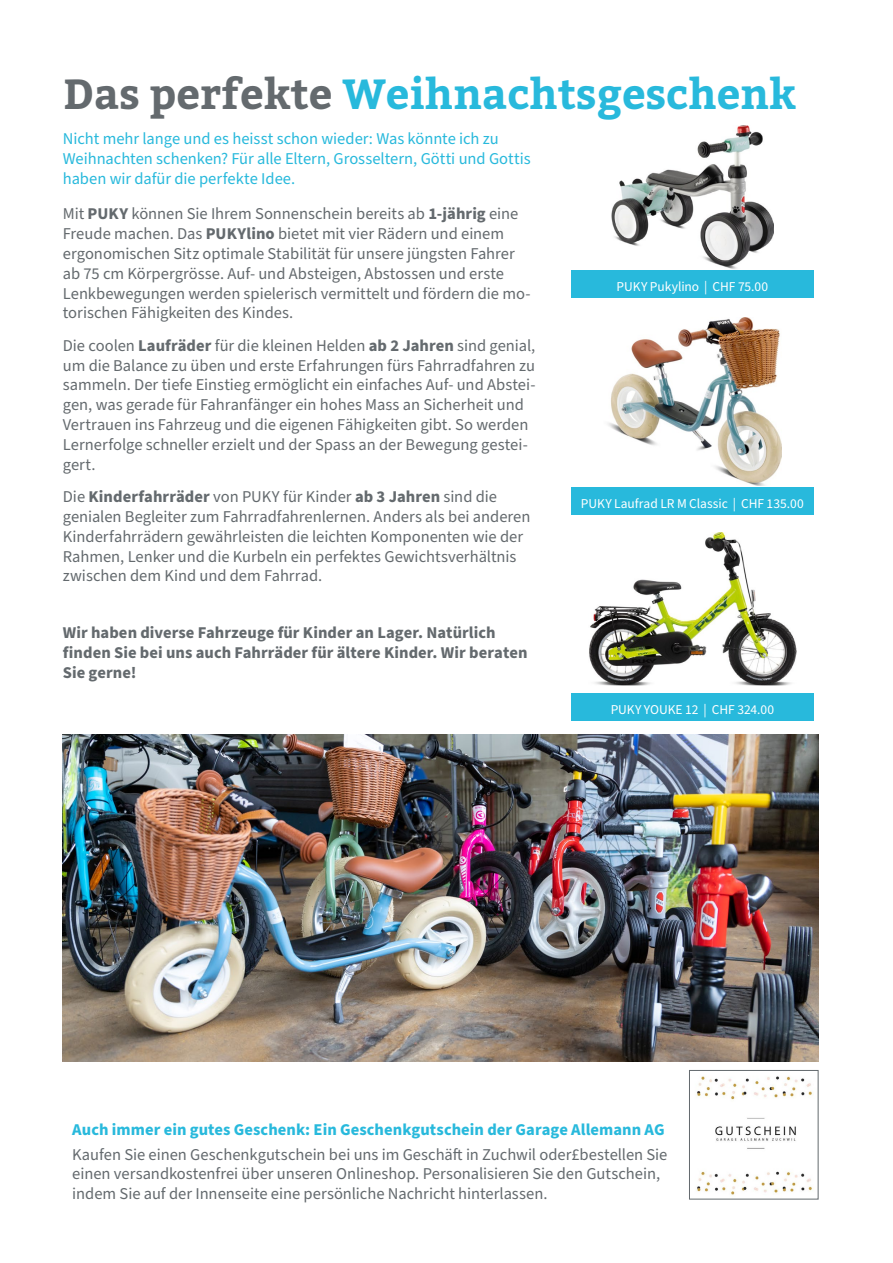
<style>
.page{position:relative;width:893px;height:1263px;background:#fff}
.page>*{position:absolute;margin:0;border:0;box-sizing:border-box;transform-origin:0 0}
.t1{font:700 42px "Bitter";color:#28b9dc}
.t2{font:16.5px/19.8px "Source Sans Pro";color:#646a6e}
.t3{font:16.5px/19.8px "Source Sans Pro";letter-spacing:-.005em;color:#28b9dc}
.t4{font:700 16.5px/19.8px "Source Sans Pro";letter-spacing:.005em;color:#646a6e}
.t5{font:700 16.5px "Source Sans Pro";letter-spacing:.005em;color:#28b9dc}
.t6{font:13.5px "Source Sans Pro";letter-spacing:-.005em;color:#fff}
.s1{color:#646a6e}
.s2{font-weight:700}
</style>
<div class="page">
<img style="left:589px;top:533px;width:207px;height:152px">
<div style="left:571px;top:694px;width:242px;height:27px;background:#28b9dc"></div>
<img style="left:611px;top:126px;width:162px;height:143px">
<div style="left:571px;top:270px;width:242px;height:28px;background:#28b9dc"></div>
<img style="left:608px;top:317px;width:173px;height:168px">
<div style="left:571px;top:487px;width:242px;height:28px;background:#28b9dc"></div>
<img style="left:697px;top:1076px;width:116px;height:119px">
<div style="left:689px;top:1070px;width:129px;height:129px;border:1px solid #646a6e"></div>
<img style="left:63px;top:735px;width:755px;height:326px">
<h1 class="t1" style="left:63px;top:67px;width:734px"><span class="s1">Das perfekte</span> Weihnachtsgeschenk</h1>
<p class="t3" style="left:63px;top:129px;width:469px">Nicht mehr lange und es heisst schon wieder: Was könnte ich zu<br>Weihnachten schenken? Für alle Eltern, Grosseltern, Götti und Gottis haben wir dafür die perfekte Idee.</p>
<p class="t2" style="left:63px;top:204px;width:469px">Mit <span class="s2">PUKY</span> können Sie Ihrem Sonnenschein bereits ab <span class="s2">1-jährig</span> eine Freude machen. Das <span class="s2">PUKYlino</span> bietet mit vier Rädern und einem ergonomischen Sitz optimale Stabilität für unsere jüngsten Fahrer ab 75 cm Körpergrösse. Auf- und Absteigen, Abstossen und erste Lenkbewegungen werden spielerisch vermittelt und fördern die mo&shy;torischen Fähigkeiten des Kindes.</p>
<p class="t2" style="left:63px;top:336px;width:474px">Die coolen <span class="s2">Laufräder</span> für die kleinen Helden <span class="s2">ab 2 Jahren</span> sind genial, um die Balance zu üben und erste Erfahrungen fürs Fahrradfahren zu sammeln. Der tiefe Einstieg ermöglicht ein einfaches Auf- und Abstei&shy;gen, was gerade für Fahranfänger ein hohes Mass an Sicherheit und Vertrauen ins Fahrzeug und die eigenen Fähigkeiten gibt. So werden Lernerfolge schneller erzielt und der Spass an der Bewegung gestei&shy;gert.</p>
<p class="t2" style="left:63px;top:487px;width:469px">Die <span class="s2">Kinderfahrräder</span> von PUKY für Kinder <span class="s2">ab 3 Jahren</span> sind die genialen Begleiter zum Fahrradfahrenlernen. Anders als bei anderen Kinderfahrrädern gewährleisten die leichten Komponenten wie der Rahmen, Lenker und die Kurbeln ein perfektes Gewichtsverhältnis zwischen dem Kind und dem Fahrrad.</p>
<p class="t4" style="left:63px;top:623px;width:466px">Wir haben diverse Fahrzeuge für Kinder an Lager. Natürlich finden Sie bei uns auch Fahrräder für ältere Kinder. Wir beraten<br>Sie gerne!</p>
<p class="t6" style="left:617px;top:277px;width:153px">PUKY Pukylino | CHF 75.00</p>
<p class="t6" style="left:581px;top:494px;width:224px">PUKY Laufrad LR M Classic | CHF 135.00</p>
<p class="t6" style="left:611px;top:701px;width:165px">PUKY YOUKE 12 | CHF 324.00</p>
<p class="t5" style="left:72px;top:1118px;width:594px">Auch immer ein gutes Geschenk: Ein Geschenkgutschein der Garage Allemann AG</p>
<p class="t2" style="left:72px;top:1145px;width:597px">Kaufen Sie einen Geschenkgutschein bei uns im Geschäft in Zuchwil oder£bestellen Sie einen versandkostenfrei über unseren Onlineshop. Personalisieren Sie den Gutschein, indem Sie auf der Innenseite eine persönliche Nachricht hinterlassen.</p>
</div>
